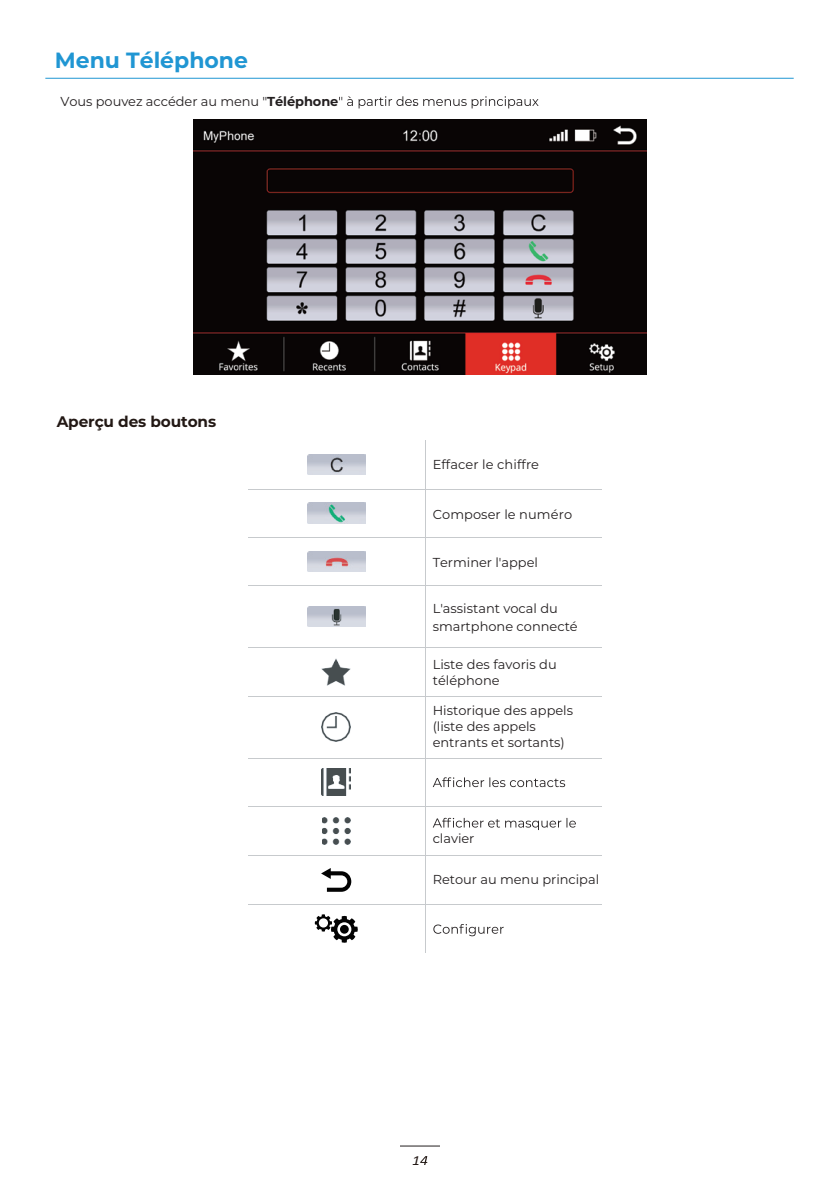
<style>
.page{position:relative;width:840px;height:1192px;background:#fff}
.page>*{position:absolute;margin:0;border:0;box-sizing:border-box;transform-origin:0 0}
.t1{font:700 22px "Montserrat";color:#2096d3}
.t2{font:700 15.4px "Montserrat";letter-spacing:-.01em;color:#221814}
.t3{font:13px/15.6px "Montserrat";color:#231f20}
.s1{font-weight:700}
</style>
<div class="page">
<svg style="left:339px;top:96px;width:200px;height:12px"></svg>
<hr style="left:45px;top:78px;width:749px;height:1px;background:#2096d3">
<img style="left:193px;top:119px;width:454px;height:256px">
<hr style="left:425px;top:440px;width:1px;height:48px;background:#c7cacd">
<hr style="left:248px;top:488px;width:177px;height:1px;background:#c7cacd">
<hr style="left:426px;top:488px;width:176px;height:1px;background:#c7cacd">
<hr style="left:425px;top:489px;width:1px;height:47px;background:#c7cacd">
<hr style="left:248px;top:536px;width:177px;height:1px;background:#c7cacd">
<hr style="left:426px;top:536px;width:176px;height:1px;background:#c7cacd">
<hr style="left:425px;top:537px;width:1px;height:48px;background:#c7cacd">
<hr style="left:248px;top:585px;width:177px;height:1px;background:#c7cacd">
<hr style="left:426px;top:585px;width:176px;height:1px;background:#c7cacd">
<hr style="left:425px;top:586px;width:1px;height:61px;background:#c7cacd">
<hr style="left:248px;top:647px;width:177px;height:1px;background:#c7cacd">
<hr style="left:426px;top:647px;width:176px;height:1px;background:#c7cacd">
<hr style="left:425px;top:648px;width:1px;height:47px;background:#c7cacd">
<hr style="left:248px;top:695px;width:177px;height:1px;background:#c7cacd">
<hr style="left:426px;top:695px;width:176px;height:1px;background:#c7cacd">
<hr style="left:425px;top:696px;width:1px;height:61px;background:#c7cacd">
<svg style="left:433px;top:777px;width:132px;height:10px"></svg>
<hr style="left:248px;top:757px;width:177px;height:1px;background:#c7cacd">
<hr style="left:426px;top:757px;width:176px;height:1px;background:#c7cacd">
<hr style="left:425px;top:758px;width:1px;height:47px;background:#c7cacd">
<svg style="left:433px;top:817px;width:143px;height:12px"></svg>
<hr style="left:248px;top:805px;width:177px;height:1px;background:#c7cacd">
<hr style="left:426px;top:805px;width:176px;height:1px;background:#c7cacd">
<hr style="left:425px;top:806px;width:1px;height:49px;background:#c7cacd">
<svg style="left:433px;top:924px;width:71px;height:12px"></svg>
<hr style="left:248px;top:855px;width:177px;height:1px;background:#c7cacd">
<hr style="left:426px;top:855px;width:176px;height:1px;background:#c7cacd">
<hr style="left:425px;top:856px;width:1px;height:47px;background:#c7cacd">
<hr style="left:248px;top:903px;width:177px;height:1px;background:#c7cacd">
<hr style="left:426px;top:903px;width:176px;height:1px;background:#c7cacd">
<hr style="left:425px;top:904px;width:1px;height:48px;background:#c7cacd">
<img style="left:322px;top:658px;width:28px;height:27px">
<img style="left:322px;top:712px;width:28px;height:29px">
<img style="left:322px;top:768px;width:28px;height:27px">
<img style="left:322px;top:817px;width:28px;height:27px">
<img style="left:307px;top:606px;width:58px;height:20px">
<img style="left:307px;top:551px;width:58px;height:20px">
<img style="left:307px;top:503px;width:58px;height:20px">
<img style="left:307px;top:454px;width:58px;height:20px">
<svg style="left:420px;top:1156px;width:7px;height:8px"></svg>
<svg style="left:321px;top:868px;width:30px;height:23px"></svg>
<svg style="left:315px;top:914px;width:43px;height:28px"></svg>
<div style="left:340px;top:924px;width:9px;height:9px;background:#030303;border-radius:50%"></div>
<hr style="left:400px;top:1145px;width:40px;height:1px;background:#231f20">
<h1 class="t1" style="left:55px;top:44px;width:195px">Menu Téléphone</h1>
<p class="t3" style="left:61px;top:93px;width:279px">Vous pouvez accéder au menu "<span class="s1">Téléphone</span></p>
<p class="t3" style="left:413px;top:92px;width:4px">.</p>
<p class="t2" style="left:57px;top:410px;width:161px">Aperçu des boutons</p>
<p class="t3" style="left:433px;top:456px;width:108px">Effacer le chiffre</p>
<p class="t3" style="left:433px;top:505px;width:141px">Composer le numéro</p>
<p class="t3" style="left:433px;top:554px;width:107px">Terminer l'appel</p>
<p class="t3" style="left:433px;top:598px;width:147px;line-height:18px">L'assistant vocal du smartphone connecté</p>
<p class="t3" style="left:433px;top:656px;width:126px">Liste des favoris du téléphone</p>
<p class="t3" style="left:433px;top:702px;width:142px">Historique des appels (liste des appels entrants et sortants)</p>
<p class="t3" style="left:433px;top:830px;width:43px">clavier</p>
<p class="t3" style="left:433px;top:870px;width:168px">Retour au menu principal</p>
</div>
